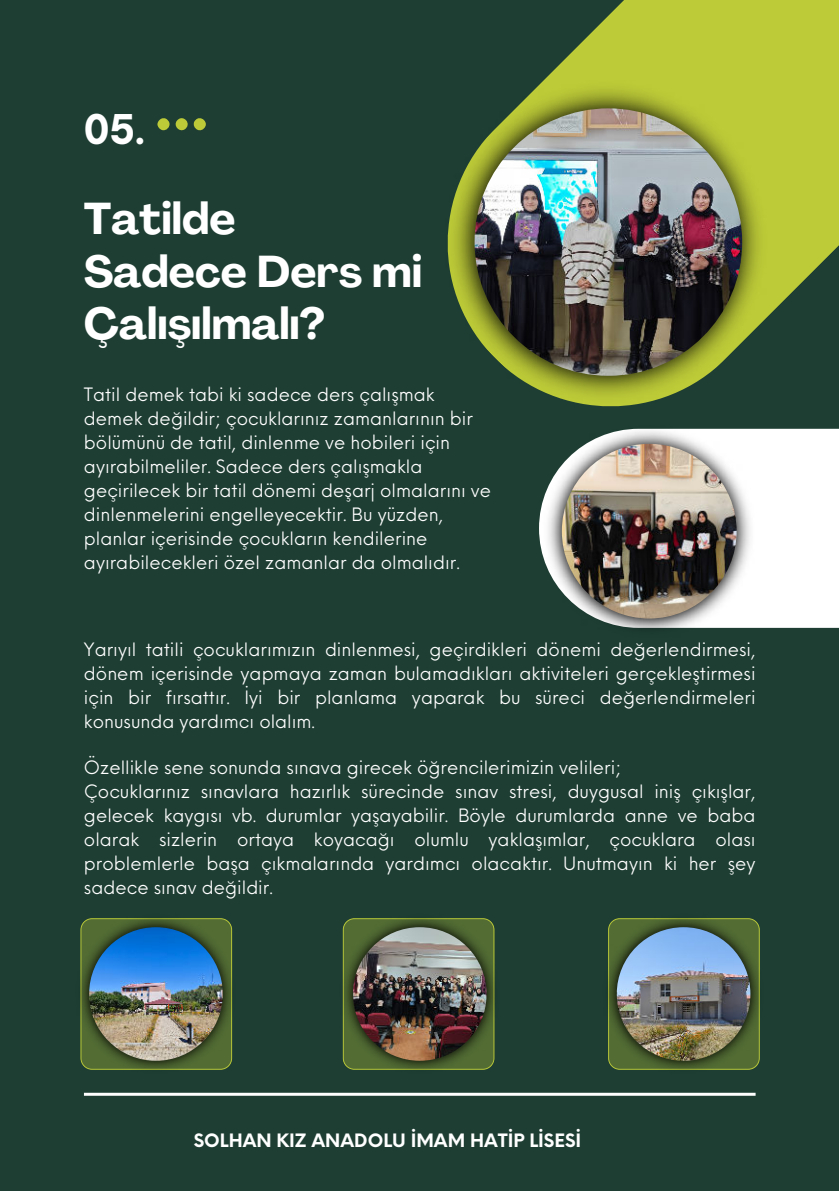
<style>
.page{position:relative;width:839px;height:1191px;background:#fff}
.page>*{position:absolute;margin:0;border:0;box-sizing:border-box;transform-origin:0 0}
.t1{font:700 44px/52.4px "Agrandir";color:#fff}
.t2{font:700 40px "Neue Einstellung";color:#fff}
.t3{font:18px/24px "Neue Einstellung";color:#fff}
.t4{font:700 18px "Neue Einstellung";color:#fff}
</style>
<div class="page">
<div style="left:0;top:0;width:838px;height:1191px;background:#1e3e33"></div>
<svg style="left:157px;top:118px;width:48px;height:13px"></svg>
<svg style="left:543px;top:0;width:295px;height:407px;fill:#bdcb38"></svg>
<img style="left:447px;top:81px;width:320px;height:322px">
<img style="left:474px;top:108px;width:268px;height:268px;border-radius:50%">
<div style="left:539px;top:429px;width:299px;height:199px;background:#fff"></div>
<img style="left:542px;top:428px;width:212px;height:200px">
<img style="left:562px;top:444px;width:174px;height:175px;border-radius:50%">
<hr style="left:84px;top:1093px;width:671px;height:3px;background:#fff">
<img style="left:80px;top:918px;width:153px;height:152px">
<img style="left:89px;top:927px;width:134px;height:134px;border-radius:50%">
<img style="left:342px;top:918px;width:153px;height:152px">
<img style="left:353px;top:927px;width:133px;height:134px;border-radius:50%">
<img style="left:608px;top:918px;width:152px;height:152px">
<img style="left:616px;top:927px;width:134px;height:134px;border-radius:50%">
<h2 class="t2" style="left:84px;top:94px;width:63px">05.</h2>
<h1 class="t1" style="left:84px;top:193px;width:340px">Tatilde<br>Sadece Ders mi<br>Çalışılmalı?</h1>
<p class="t3" style="left:84px;top:380px;width:408px">Tatil demek tabi ki sadece ders çalışmak demek değildir; çocuklarınız zamanlarının bir bölümünü de tatil, dinlenme ve hobileri için ayırabilmeliler. Sadece ders çalışmakla geçirilecek bir tatil dönemi deşarj olmalarını ve dinlenmelerini engelleyecektir. Bu yüzden, planlar içerisinde çocukların kendilerine ayırabilecekleri özel zamanlar da olmalıdır.</p>
<p class="t3" style="left:84px;top:635px;width:673px;text-align:justify">Yarıyıl tatili çocuklarımızın dinlenmesi, geçirdikleri dönemi değerlendirmesi, dönem içerisinde yapmaya zaman bulamadıkları aktiviteleri gerçekleştirmesi için bir fırsattır. İyi bir planlama yaparak bu süreci değerlendirmeleri konusunda yardımcı olalım.</p>
<p class="t3" style="left:84px;top:753px;width:673px">Özellikle sene sonunda sınava girecek öğrencilerimizin velileri;<br>Çocuklarınız sınavlara hazırlık sürecinde sınav stresi, duygusal iniş çıkışlar, gelecek kaygısı vb. durumlar yaşayabilir. Böyle durumlarda anne ve baba olarak sizlerin ortaya koyacağı olumlu yaklaşımlar, çocuklara olası problemlerle başa çıkmalarında yardımcı olacaktır. Unutmayın ki her şey sadece sınav değildir.</p>
<p class="t4" style="left:194px;top:1125px;width:389px">SOLHAN KIZ ANADOLU İMAM HATİP LİSESİ</p>
</div>
